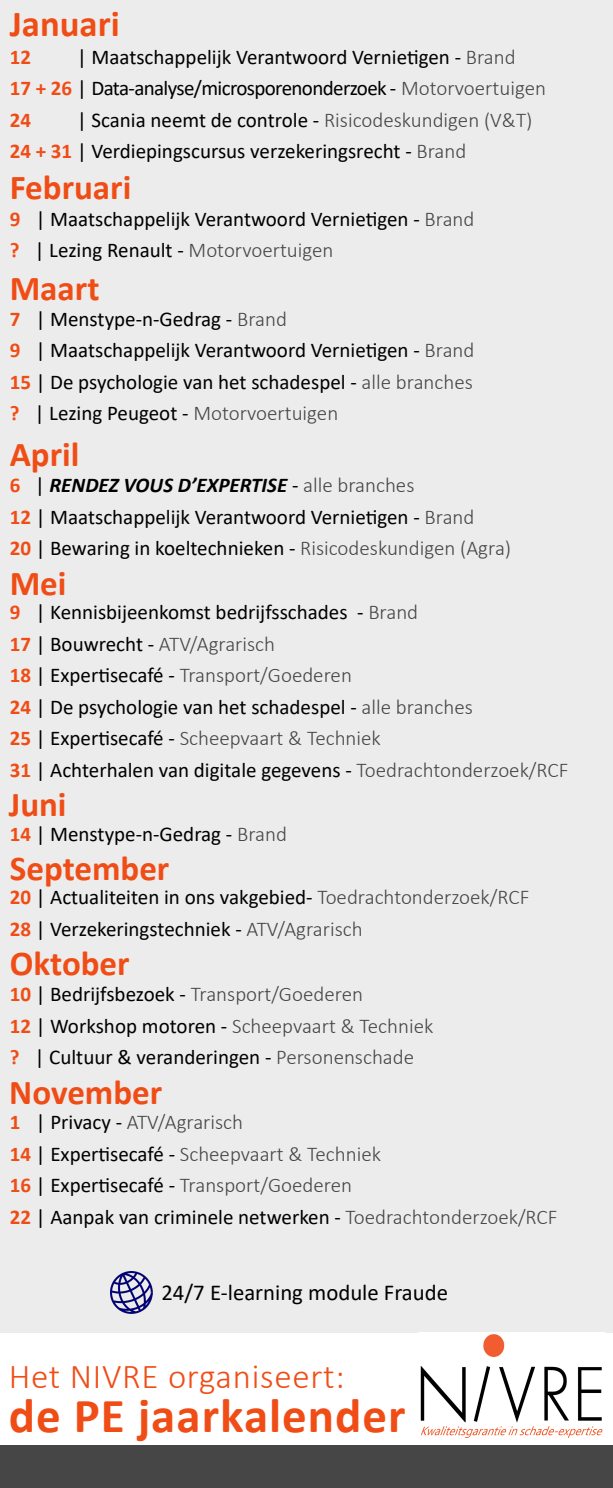
<style>
.page{position:relative;width:613px;height:1488px;background:#fff}
.page>*{position:absolute;margin:0;border:0;box-sizing:border-box;transform-origin:0 0}
.t1{font:700 49px "Calibri";letter-spacing:.02em;color:#f04d16}
.t2{font:700 36.75px "Calibri";color:#f04d16}
.t3{font:700 35px "Calibri";color:#f04d16}
.t4{font:300 35px "Calibri";letter-spacing:.02em;color:#f04d16}
.t5{font:22.75px "Calibri";color:#000}
.t6{font:21px "Calibri";color:#000}
.t7{font:300 21px "Calibri";color:#464646}
.t8{font:21px "Calibri";letter-spacing:-.03em;color:#000}
.t9{font:italic 700 21px "Calibri";color:#000}
.s1{font-weight:700;color:#f04d16}
.s2{font-weight:700;color:#ececec}
.s3{font-weight:300;color:#464646}
.s4{font-style:normal;color:#f04d16}
.s5{font-style:normal;color:#ececec}
.s6{font-weight:400;font-style:normal}
.s7{font-weight:300;font-style:normal;color:#464646}
.s8{font-weight:400;color:#000}
</style>
<div class="page">
<div style="left:0;top:0;width:612px;height:1488px;background:#ececec"></div>
<div style="left:0;top:1333px;width:612px;height:112px;background:#fff"></div>
<img style="left:420px;top:1334px;width:183px;height:103px">
<img style="left:111px;top:1272px;width:42px;height:42px">
<div style="left:0;top:1445px;width:612px;height:43px;background:#464646"></div>
<p class="t2" style="left:10px;top:-2px;width:112px">Januari</p>
<p class="t6" style="left:10px;top:42px;width:507px"><span class="s1">12</span> <span class="s2">+ 26</span> | Maatschappelijk Verantwoord Vernietigen - <span class="s3">Brand</span></p>
<p class="t8" style="left:10px;top:73px;width:537px"><span class="s1">17 + 26</span> | Data-analyse/microsporenonderzoek - <span class="s3">Motorvoertuigen</span></p>
<p class="t6" style="left:10px;top:105px;width:524px"><span class="s1">24</span> <span class="s2">+ 26</span> | Scania neemt de controle - <span class="s3">Risicodeskundigen (V&amp;T)</span></p>
<p class="t6" style="left:10px;top:136px;width:458px"><span class="s1">24 + 31</span> | Verdiepingscursus verzekeringsrecht - <span class="s3">Brand</span></p>
<p class="t3" style="left:10px;top:163px;width:123px">Februari</p>
<p class="t6" style="left:10px;top:204px;width:466px"><span class="s1">9</span><span class="s2">0</span> | Maatschappelijk Verantwoord Vernietigen - <span class="s3">Brand</span></p>
<p class="t6" style="left:10px;top:236px;width:325px"><span class="s1">?</span> <span class="s2">0</span>| Lezing Renault - <span class="s3">Motorvoertuigen</span></p>
<p class="t3" style="left:10px;top:263px;width:91px">Maart</p>
<p class="t6" style="left:10px;top:304px;width:279px"><span class="s1">7</span> | Menstype-n-Gedrag - <span class="s3">Brand</span></p>
<p class="t6" style="left:10px;top:336px;width:466px"><span class="s1">9</span><span class="s2">0</span> | Maatschappelijk Verantwoord Vernietigen - <span class="s3">Brand</span></p>
<p class="t6" style="left:10px;top:367px;width:464px"><span class="s1">15</span> | De psychologie van het schadespel - <span class="s3">alle branches</span></p>
<p class="t6" style="left:10px;top:399px;width:330px"><span class="s1">?</span> <span class="s2">0</span>| Lezing Peugeot - <span class="s3">Motorvoertuigen</span></p>
<p class="t3" style="left:10px;top:429px;width:71px">April</p>
<p class="t9" style="left:10px;top:470px;width:406px"><span class="s4">6</span><span class="s5">v</span> <span class="s6">|</span> RENDEZ VOUS D’EXPERTISE <span class="s6">-</span> <span class="s7">alle branches</span></p>
<p class="t6" style="left:10px;top:502px;width:466px"><span class="s1">12</span> | Maatschappelijk Verantwoord Vernietigen - <span class="s3">Brand</span></p>
<p class="t6" style="left:10px;top:533px;width:503px"><span class="s1">20</span> | Bewaring in koeltechnieken - <span class="s3">Risicodeskundigen (Agra)</span></p>
<p class="t3" style="left:10px;top:558px;width:58px">Mei</p>
<p class="t6" style="left:10px;top:597px;width:410px"><span class="s1">9</span><span class="s2">0</span> | Kennisbijeenkomst bedrijfsschades - <span class="s3">Brand</span></p>
<p class="t7" style="left:10px;top:630px;width:267px"><span class="s1">17</span> <span class="s8">| Bouwrecht -</span> ATV/Agrarisch</p>
<p class="t7" style="left:10px;top:662px;width:343px"><span class="s1">18</span> <span class="s8">| Expertisecafé -</span> Transport/Goederen</p>
<p class="t6" style="left:10px;top:692px;width:464px"><span class="s1">24</span> | De psychologie van het schadespel - <span class="s3">alle branches</span></p>
<p class="t7" style="left:10px;top:725px;width:372px"><span class="s1">25</span> <span class="s8">| Expertisecafé -</span> Scheepvaart &amp; Techniek</p>
<p class="t6" style="left:10px;top:755px;width:560px"><span class="s1">31</span> | Achterhalen van digitale gegevens - <span class="s3">Toedrachtonderzoek/RCF</span></p>
<p class="t3" style="left:9px;top:779px;width:59px">Juni</p>
<p class="t3" style="left:10px;top:843px;width:161px">September</p>
<p class="t6" style="left:10px;top:819px;width:279px"><span class="s1">14</span> | Menstype-n-Gedrag - <span class="s3">Brand</span></p>
<p class="t6" style="left:10px;top:883px;width:521px"><span class="s1">20</span> | Actualiteiten in ons vakgebied- <span class="s3">Toedrachtonderzoek/RCF</span></p>
<p class="t6" style="left:10px;top:914px;width:354px"><span class="s1">28</span> | Verzekeringstechniek - <span class="s3">ATV/Agrarisch</span></p>
<p class="t3" style="left:10px;top:939px;width:121px">Oktober</p>
<p class="t7" style="left:10px;top:981px;width:355px"><span class="s1">10</span> <span class="s8">| Bedrijfsbezoek -</span> Transport/Goederen</p>
<p class="t7" style="left:10px;top:1012px;width:425px"><span class="s1">12</span> <span class="s8">| Workshop motoren -</span> Scheepvaart &amp; Techniek</p>
<p class="t6" style="left:10px;top:1042px;width:406px"><span class="s1">?</span> <span class="s2">0</span>| Cultuur &amp; veranderingen - <span class="s3">Personenschade</span></p>
<p class="t3" style="left:9px;top:1067px;width:154px">November</p>
<p class="t7" style="left:10px;top:1109px;width:235px"><span class="s1">1</span><span class="s2">0</span> <span class="s8">| Privacy -</span> ATV/Agrarisch</p>
<p class="t7" style="left:10px;top:1141px;width:372px"><span class="s1">14</span> <span class="s8">| Expertisecafé -</span> Scheepvaart &amp; Techniek</p>
<p class="t7" style="left:10px;top:1172px;width:343px"><span class="s1">16</span> <span class="s8">| Expertisecafé -</span> Transport/Goederen</p>
<p class="t6" style="left:10px;top:1202px;width:549px"><span class="s1">22</span> | Aanpak van criminele netwerken - <span class="s3">Toedrachtonderzoek/RCF</span></p>
<p class="t5" style="left:161px;top:1276px;width:288px">24/7 E-learning module Fraude</p>
<p class="t4" style="left:9px;top:1354px;width:337px">Het NIVRE organiseert:</p>
<p class="t1" style="left:9px;top:1381px;width:398px">de PE jaarkalender</p>
</div>
